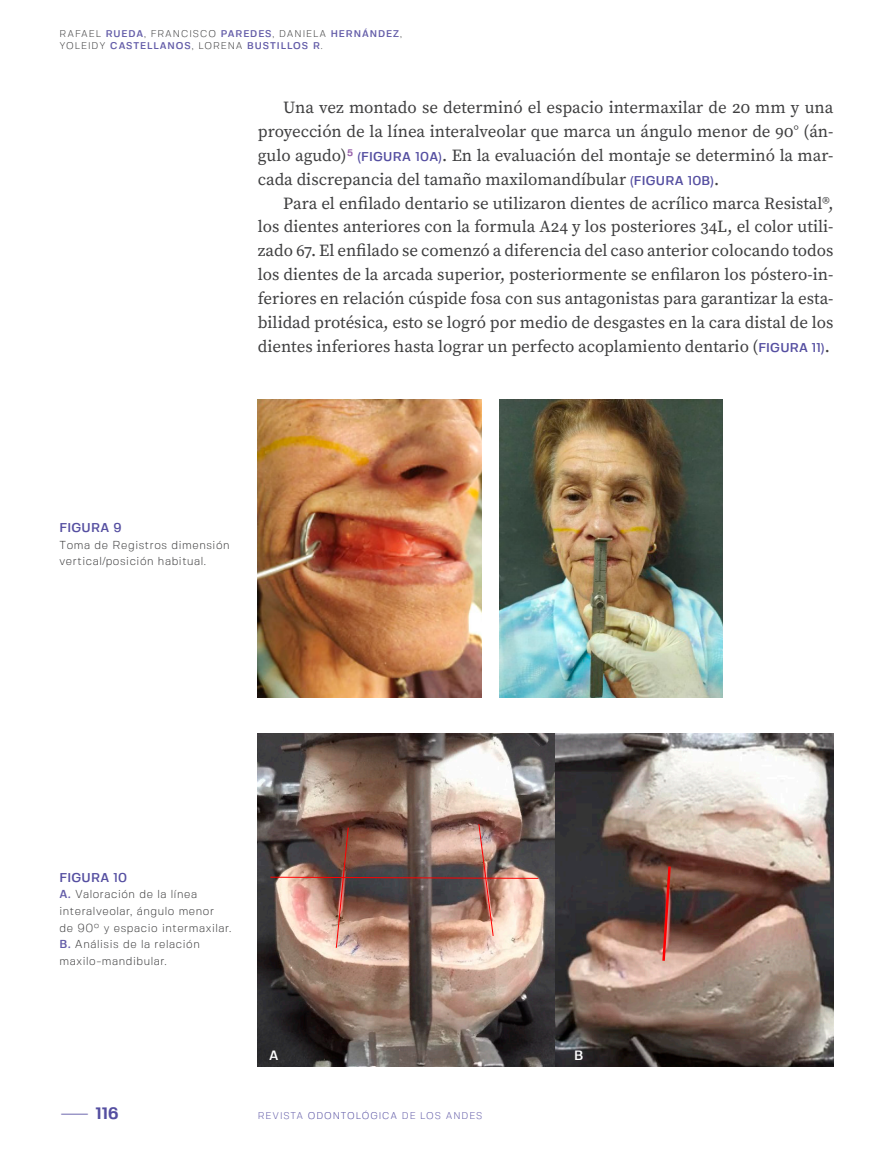
<style>
.page{position:relative;width:893px;height:1149px;background:#fff}
.page>*{position:absolute;margin:0;border:0;box-sizing:border-box;transform-origin:0 0}
.t1{font:16.95px/23.9px "Source Serif Pro";color:#3e3e3f;text-align:justify}
.t2{font:700 16.5px "Fivo Sans";color:#554fa1}
.t3{font:500 13.5px "Fivo Sans";color:#fff}
.t4{font:500 12.75px "Fivo Sans";letter-spacing:.02em;color:#554fa1}
.t5{font:300 11.55px/16.5px "Fivo Sans";letter-spacing:.05em;color:#3e3e3f}
.t6{font:500 9.75px/12px "Fivo Sans";letter-spacing:.1em;color:#635ca8}
.t7{font:300 9.75px "Fivo Sans";letter-spacing:.1em;color:#635ca8}
.s1{font-weight:300;color:#3e3e3f}
.s2{font-family:"Fivo Sans";font-weight:500;font-size:12.75px;color:#554fa1}
.s3{font-weight:500;color:#635ca8}
.s4{font-weight:300;font-size:18px}
.s5{color:#554fa1}
</style>
<div class="page">
<img style="left:258px;top:399px;width:223px;height:298px">
<img style="left:499px;top:399px;width:223px;height:298px">
<img style="left:258px;top:733px;width:575px;height:333px">
<img style="left:270px;top:823px;width:269px;height:125px">
<svg style="left:661px;top:863px;width:11px;height:100px"></svg>
<p class="t6" style="left:60px;top:28px;width:344px"><span class="s1">RAFAEL</span> RUEDA<span class="s1">, FRANCISCO</span> PAREDES<span class="s1">, DANIELA</span> HERNÁNDEZ<span class="s1">,<br>YOLEIDY</span> CASTELLANOS<span class="s1">, LORENA</span> BUSTILLOS R<span class="s1">.</span></p>
<p class="t1" style="left:258px;top:96px;width:577px;text-indent:26px">Una vez montado se determinó el espacio intermaxilar de 20 mm y una proyección de la línea interalveolar que marca un ángulo menor de 90° (án&shy;gulo agudo)<sup>5</sup> <span class="s2">(FIGURA 10A)</span>. En la evaluación del montaje se determinó la mar&shy;cada discrepancia del tamaño maxilomandíbular <span class="s2">(FIGURA 10B)</span>.</p>
<p class="t1" style="left:258px;top:192px;width:577px;text-indent:26px">Para el enfilado dentario se utilizaron dientes de acrílico marca Resistal®, los dientes anteriores con la formula A24 y los posteriores 34L, el color utili&shy;zado 67. El enfilado se comenzó a diferencia del caso anterior colocando todos los dientes de la arcada superior, posteriormente se enfilaron los póstero-in&shy;feriores en relación cúspide fosa con sus antagonistas para garantizar la esta&shy;bilidad protésica, esto se logró por medio de desgastes en la cara distal de los dientes inferiores hasta lograr un perfecto acoplamiento dentario (<span class="s2">FIGURA 11)</span>.</p>
<p class="t4" style="left:60px;top:519px;width:63px">FIGURA 9</p>
<p class="t5" style="left:60px;top:536px;width:172px">Toma de Registros dimensión vertical/posición habitual.</p>
<p class="t4" style="left:60px;top:869px;width:69px">FIGURA 10</p>
<p class="t5" style="left:60px;top:885px;width:173px"><span class="s3">A.</span> Valoración de la línea interalveolar, ángulo menor<br>de 90° y espacio intermaxilar.<br><span class="s3">B.</span> Análisis de la relación maxilo-mandibular.</p>
<p class="t3" style="left:269px;top:1046px;width:11px">A</p>
<p class="t3" style="left:574px;top:1046px;width:11px">B</p>
<p class="t2" style="left:60px;top:1102px;width:61px"><span class="s4">—</span> 116</p>
<p class="t7" style="left:258px;top:1109px;width:226px">REVISTA <span class="s5">ODONTOLÓGICA</span> DE LOS ANDES</p>
</div>
